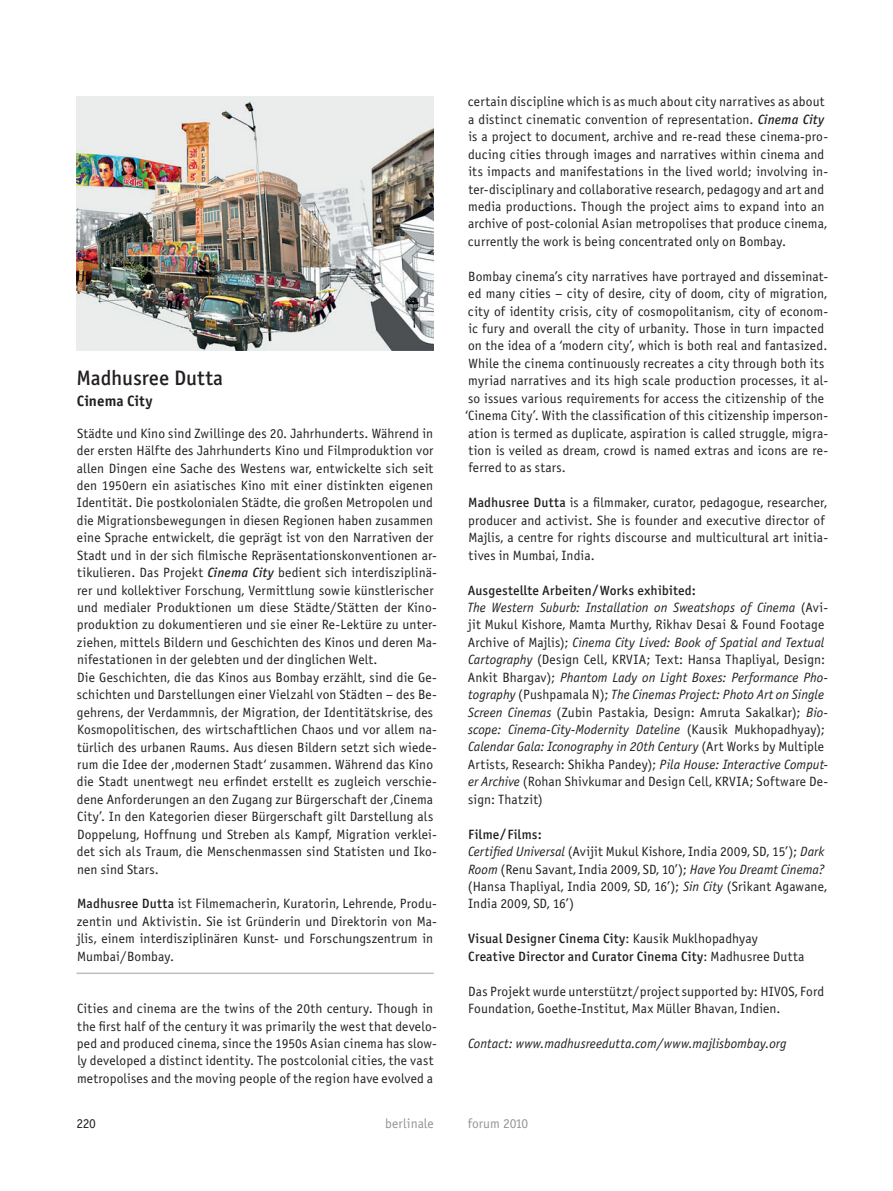
<style>
.page{position:relative;width:893px;height:1191px;background:#fff}
.page>*{position:absolute;margin:0;border:0;box-sizing:border-box;transform-origin:0 0}
.t1{font:21px "Officina Sans Medium ITC";letter-spacing:-.005em;color:#231f20}
.t2{font:15px "Officina Sans Bold ITC";letter-spacing:.005em;color:#231f20}
.t3{font:13.5px/17.4px "Officina Sans Book ITC";letter-spacing:.01em;color:#231f20}
.t4{font:13.5px/17.4px "Officina Sans Medium ITC";letter-spacing:.01em;color:#231f20}
.t5{font:italic 13.5px "Officina Sans Book ITC";letter-spacing:.005em;color:#231f20}
.t6{font:13.5px "Officina Sans Book ITC";color:#939598}
.s1{font-family:"Officina Sans Medium ITC";font-style:italic}
.s2{font-family:"Officina Sans Medium ITC"}
.s3{font-style:italic}
.s4{font-family:"Officina Sans Book ITC"}
</style>
<div class="page">
<hr style="left:77px;top:972px;width:357px;height:2px;background:#bcbdc0">
<img style="left:77px;top:97px;width:357px;height:253px">
<h1 class="t1" style="left:77px;top:366px;width:148px">Madhusree Dutta</h1>
<p class="t2" style="left:77px;top:392px;width:77px">Cinema City</p>
<p class="t3" style="left:77px;top:424px;width:362px">Städte und Kino sind Zwillinge des 20. Jahrhunderts. Während in der ersten Hälfte des Jahrhunderts Kino und Filmproduktion vor allen Dingen eine Sache des Westens war, entwickelte sich seit den 1950ern ein asiatisches Kino mit einer distinkten eigenen Identität. Die postkolonialen Städte, die großen Metropolen und die Migrationsbewegungen in diesen Regionen haben zusammen eine Sprache entwickelt, die geprägt ist von den Narrativen der Stadt und in der sich filmische Repräsentationskonventionen ar&shy;tikulieren. Das Projekt <span class="s1">Cinema City</span> bedient sich interdisziplinä&shy;rer und kollektiver Forschung, Vermittlung sowie künstlerischer und medialer Produktionen um diese Städte/Stätten der Kino&shy;produktion zu dokumentieren und sie einer Re-Lektüre zu unter&shy;ziehen, mittels Bildern und Geschichten des Kinos und deren Ma&shy;nifestationen in der gelebten und der dinglichen Welt.<br>Die Geschichten, die das Kinos aus Bombay erzählt, sind die Ge&shy;schichten und Darstellungen einer Vielzahl von Städten – des Be&shy;gehrens, der Verdammnis, der Migration, der Identitätskrise, des Kosmopolitischen, des wirtschaftlichen Chaos und vor allem na&shy;türlich des urbanen Raums. Aus diesen Bildern setzt sich wiede&shy;rum die Idee der ‚modernen Stadt‘ zusammen. Während das Kino die Stadt unentwegt neu erfindet erstellt es zugleich verschie&shy;dene Anforderungen an den Zugang zur Bürgerschaft der ‚Cinema City’. In den Kategorien dieser Bürgerschaft gilt Darstellung als Doppelung, Hoffnung und Streben als Kampf, Migration verklei&shy;det sich als Traum, die Menschenmassen sind Statisten und Iko&shy;nen sind Stars.</p>
<p class="t3" style="left:77px;top:895px;width:362px"><span class="s2">Madhusree Dutta</span> ist Filmemacherin, Kuratorin, Lehrende, Produ&shy;zentin und Aktivistin. Sie ist Gründerin und Direktorin von Ma&shy;jlis, einem interdisziplinären Kunst- und Forschungszentrum in Mumbai/Bombay.</p>
<p class="t3" style="left:77px;top:1000px;width:361px">Cities and cinema are the twins of the 20th century. Though in the first half of the century it was primarily the west that develo&shy;ped and produced cinema, since the 1950s Asian cinema has slow&shy;ly developed a distinct identity. The postcolonial cities, the vast metropolises and the moving people of the region have evolved a</p>
<p class="t3" style="left:468px;top:93px;width:362px">certain discipline which is as much about city narratives as about a distinct cinematic convention of representation. <span class="s1">Cinema City </span>is a project to document, archive and re-read these cinema-pro&shy;ducing cities through images and narratives within cinema and its impacts and manifestations in the lived world; involving in&shy;ter-disciplinary and collaborative research, pedagogy and art and media productions. Though the project aims to expand into an archive of post-colonial Asian metropolises that produce cinema, currently the work is being concentrated only on Bombay.</p>
<p class="t3" style="left:465px;top:267px;width:364px">Bombay cinema’s city narratives have portrayed and disseminat&shy;ed many cities – city of desire, city of doom, city of migration, city of identity crisis, city of cosmopolitanism, city of econom&shy;ic fury and overall the city of urbanity. Those in turn impacted on the idea of a ‘modern city’, which is both real and fantasized.<br>While the cinema continuously recreates a city through both its myriad narratives and its high scale production processes, it al&shy;so issues various requirements for access the citizenship of the ‘Cinema City’. With the classification of this citizenship imperson&shy;ation is termed as duplicate, aspiration is called struggle, migra&shy;tion is veiled as dream, crowd is named extras and icons are re&shy;ferred to as stars.</p>
<p class="t3" style="left:468px;top:494px;width:361px"><span class="s2">Madhusree Dutta</span> is a filmmaker, curator, pedagogue, researcher, producer and activist. She is founder and executive director of Majlis, a centre for rights discourse and multicultural art initia&shy;tives in Mumbai, India.</p>
<p class="t4" style="left:468px;top:581px;width:230px">Ausgestellte Arbeiten/Works exhibited:</p>
<p class="t3" style="left:467px;top:599px;width:362px"><span class="s3">The Western Suburb: Installation on Sweatshops of Cinema</span> (Avi&shy;jit Mukul Kishore, Mamta Murthy, Rikhav Desai &amp; Found Footage Archive of Majlis); <span class="s3">Cinema City Lived: Book of Spatial and Textual Cartography</span> (Design Cell, KRVIA; Text: Hansa Thapliyal, Design:<br>Ankit Bhargav); <span class="s3">Phantom Lady on Light Boxes: Performance Pho&shy;tography</span> (Pushpamala N); <span class="s3">The Cinemas Project: Photo Art on Single Screen Cinemas</span> (Zubin Pastakia, Design: Amruta Sakalkar); <span class="s3">Bio&shy;scope: Cinema-City-Modernity Dateline</span> (Kausik Mukhopadhyay); <span class="s3">Calendar Gala: Iconography in 20th Century</span> (Art Works by Multiple Artists, Research: Shikha Pandey); <span class="s3">Pila House: Interactive Comput&shy;er Archive</span> (Rohan Shivkumar and Design Cell, KRVIA; Software De&shy;sign: Thatzit)</p>
<p class="t4" style="left:468px;top:825px;width:75px">Filme/Films:</p>
<p class="t3" style="left:468px;top:843px;width:361px"><span class="s3">Certified Universal</span> (Avijit Mukul Kishore, India 2009, SD, 15’); <span class="s3">Dark Room</span> (Renu Savant, India 2009, SD, 10’); <span class="s3">Have You Dreamt Cinema? </span>(Hansa Thapliyal, India 2009, SD, 16’); <span class="s3">Sin City</span> (Srikant Agawane, India 2009, SD, 16’)</p>
<p class="t4" style="left:468px;top:930px;width:338px">Visual Designer Cinema City<span class="s4">: Kausik Muklhopadhyay<br></span>Creative Director and Curator Cinema City<span class="s4">: Madhusree Dutta</span></p>
<p class="t3" style="left:468px;top:982px;width:357px">Das Projekt wurde unterstützt/project supported by: HIVOS, Ford<br>Foundation, Goethe-Institut, Max Müller Bhavan, Indien.</p>
<p class="t5" style="left:468px;top:1035px;width:320px">Contact: www.madhusreedutta.com/www.majlisbombay.org</p>
<p class="t3" style="left:76px;top:1114px;width:21px">220</p>
<p class="t6" style="left:385px;top:1115px;width:50px">berlinale</p>
<p class="t6" style="left:468px;top:1115px;width:62px">forum 2010</p>
</div>
